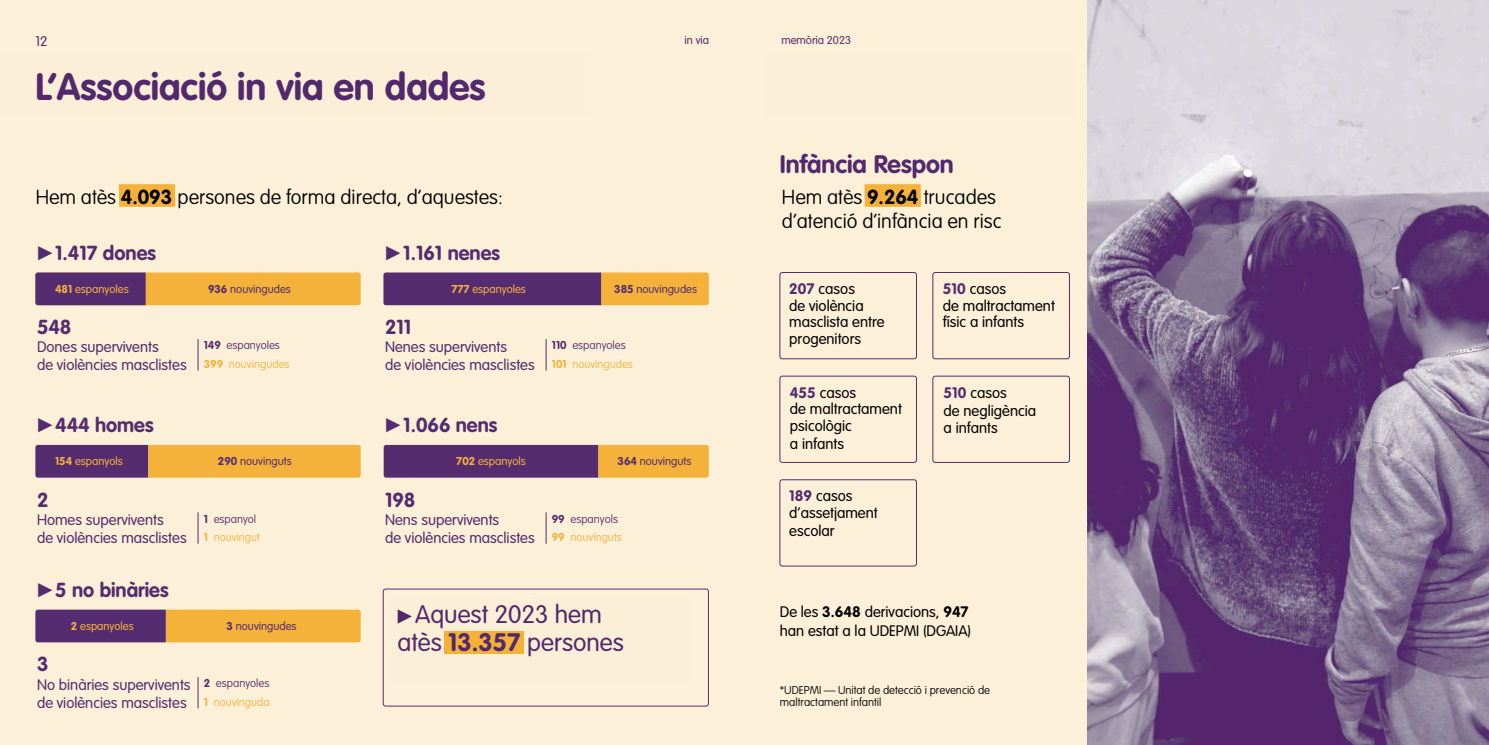
<style>
.page{position:relative;width:1489px;height:745px;background:#fff}
.page>*{position:absolute;margin:0;border:0;box-sizing:border-box;transform-origin:0 0}
.t1{font:700 40px "VAG Rounded Std";letter-spacing:.02em;color:#552c6f}
.t2{font:700 37.5px "VAG Rounded Std";color:#53296d}
.t3{font:100 25px/30px "VAG Rounded Std";color:#552c6f}
.t4{font:300 25px/27.5px "VAG Rounded Std";color:#53296d;text-align:center}
.t5{font:700 25px "VAG Rounded Std";color:#53296d}
.t6{font:100 20px/24px "VAG Rounded Std";color:#000}
.t7{font:700 20px "VAG Rounded Std";color:#552c6f}
.t8{font:300 15px/16.5px "VAG Rounded Std";color:#000}
.t9{font:300 15px/18px "VAG Rounded Std";color:#552c6f}
.t10{font:300 13.75px "VAG Rounded Std";color:#552c6f}
.t11{font:300 11.25px "VAG Rounded Std";color:#552c6f}
.t12{font:100 11.25px/18.8px "VAG Rounded Std";color:#f4b23b}
.t13{font:300 11.25px "VAG Rounded Std";color:#f4b23b}
.t14{font:100 11.25px/11.5px "VAG Rounded Std";color:#000}
.t15{font:100 11.25px/18.8px "VAG Rounded Std";color:#552c6f}
.s1{font-weight:700}
.s2{font-family:"Arial";font-weight:400}
.s3{font-weight:700;color:#552c6f}
.s4{color:#552c6f}
.s5{font-weight:700;color:#f4b23b}
.s6{color:#f4b23b}
</style>
<div class="page">
<div style="left:0;top:0;width:1087px;height:744px;background:#fdf0d8"></div>
<div style="left:119px;top:184px;width:56px;height:23px;background:#f4b23b"></div>
<div style="left:864px;top:184px;width:56px;height:23px;background:#f4b23b"></div>
<div style="left:35px;top:272px;width:326px;height:33px;background:#f4b23b;border-radius:3px"></div>
<div style="left:35px;top:272px;width:111px;height:33px;background:#552c6f"></div>
<hr style="left:198px;top:339px;width:1px;height:31px;background:#552c6f">
<hr style="left:198px;top:512px;width:1px;height:31px;background:#552c6f">
<hr style="left:198px;top:676px;width:1px;height:32px;background:#552c6f">
<svg style="left:35px;top:444px;width:326px;height:33px;background:#be8651"></svg>
<svg style="left:383px;top:272px;width:325px;height:33px;background:#8b5a5f"></svg>
<hr style="left:545px;top:339px;width:1px;height:31px;background:#552c6f">
<hr style="left:545px;top:512px;width:1px;height:31px;background:#552c6f">
<svg style="left:383px;top:444px;width:325px;height:33px;background:#8e5d61"></svg>
<svg style="left:35px;top:609px;width:326px;height:33px;background:#b57e52"></svg>
<div style="left:779px;top:272px;width:137px;height:87px;border:1px solid #552c6f;border-radius:3px"></div>
<div style="left:932px;top:272px;width:137px;height:87px;border:1px solid #552c6f;border-radius:3px"></div>
<div style="left:779px;top:375px;width:137px;height:87px;border:1px solid #552c6f;border-radius:3px"></div>
<div style="left:779px;top:479px;width:137px;height:87px;border:1px solid #552c6f;border-radius:3px"></div>
<div style="left:383px;top:588px;width:325px;height:118px;border:1px solid #552c6f;border-radius:3px"></div>
<div style="left:932px;top:375px;width:137px;height:87px;border:1px solid #552c6f;border-radius:3px"></div>
<div style="left:0;top:54px;width:591px;height:63px;background:#fcefd7"></div>
<div style="left:765px;top:54px;width:311px;height:63px;background:#fcefd7"></div>
<div style="left:390px;top:597px;width:303px;height:83px;background:#fcefd7;border-radius:3px"></div>
<svg style="left:397px;top:609px;width:15px;height:14px"></svg>
<div style="left:444px;top:630px;width:80px;height:23px;background:#f4b138"></div>
<img style="left:1087px;top:0;width:401px;height:744px">
<p class="t10" style="left:35px;top:33px;width:14px">12</p>
<p class="t11" style="left:684px;top:34px;width:26px">in via</p>
<p class="t11" style="left:781px;top:34px;width:71px">memòria 2023</p>
<h1 class="t1" style="left:36px;top:60px;width:519px">L’associació IN VIA en dades</h1>
<h2 class="t2" style="left:35px;top:71px;width:451px">L’Associació in via en dades</h2>
<h3 class="t5" style="left:779px;top:153px;width:175px">Infància Respon</h3>
<h3 class="t6" style="left:36px;top:185px;width:468px">Hem atès <span class="s1">4.093</span> persones de forma directa, d’aquestes:</h3>
<h3 class="t6" style="left:782px;top:185px;width:221px">Hem atès <span class="s1">9.264</span> trucades d’atenció d’infància en risc</h3>
<h3 class="t7" style="left:35px;top:241px;width:122px"><span class="s2">►</span>1.417 dones</h3>
<p class="t13" style="left:55px;top:282px;width:75px"><span class="s1">481</span> espanyoles</p>
<p class="t11" style="left:208px;top:282px;width:84px"><span class="s1">936</span> nouvingudes</p>
<h3 class="t7" style="left:37px;top:315px;width:36px">548</h3>
<p class="t9" style="left:37px;top:338px;width:151px">Dones supervivents<br>de violències masclistes</p>
<p class="t12" style="left:204px;top:336px;width:87px"><span class="s3">149</span> <span class="s4">espanyoles<br></span><span class="s1">399</span> nouvingudes</p>
<h3 class="t7" style="left:35px;top:413px;width:120px"><span class="s2">►</span>444 homes</h3>
<p class="t13" style="left:55px;top:454px;width:69px"><span class="s1">154</span> espanyols</p>
<p class="t11" style="left:208px;top:454px;width:79px"><span class="s1">936290</span>nouvingude</p>
<p class="t11" style="left:240px;top:454px;width:53px">nouvinguts</p>
<h3 class="t7" style="left:37px;top:487px;width:13px">2</h3>
<p class="t9" style="left:37px;top:510px;width:151px">Homes supervivents<br>de violències masclistes</p>
<h3 class="t7" style="left:35px;top:577px;width:135px"><span class="s2">►</span>5 no binàries</h3>
<p class="t12" style="left:204px;top:509px;width:58px"><span class="s3">1</span> <span class="s4">espanyol<br></span><span class="s1">1</span> nouvingut</p>
<p class="t13" style="left:71px;top:619px;width:65px"><span class="s1">2</span> espanyoles</p>
<p class="t11" style="left:208px;top:619px;width:84px"><span class="s1">9363</span>nouvingudes</p>
<p class="t11" style="left:236px;top:619px;width:62px">nouvingudes</p>
<h3 class="t7" style="left:37px;top:652px;width:13px">3</h3>
<p class="t9" style="left:37px;top:675px;width:155px">No binàries supervivents de violències masclistes</p>
<p class="t15" style="left:204px;top:674px;width:67px"><span class="s1">2</span> espanyoles<br><span class="s5">1</span> <span class="s6">nouvinguda</span></p>
<h3 class="t7" style="left:383px;top:241px;width:118px"><span class="s2">►</span>1.161 nenes</h3>
<p class="t13" style="left:451px;top:282px;width:76px"><span class="s1">777</span> espanyoles</p>
<p class="t11" style="left:614px;top:282px;width:84px"><span class="s1">385</span> nouvingudes</p>
<h3 class="t7" style="left:385px;top:315px;width:28px">211</h3>
<p class="t9" style="left:385px;top:338px;width:151px">Nenes supervivents<br>de violències masclistes</p>
<p class="t12" style="left:552px;top:336px;width:83px"><span class="s3">110</span> <span class="s4">espanyoles<br></span><span class="s1">101</span> nouvingudes</p>
<h3 class="t7" style="left:383px;top:413px;width:115px"><span class="s2">►</span>1.066 nens</h3>
<p class="t13" style="left:456px;top:454px;width:71px"><span class="s1">702</span> espanyols</p>
<p class="t11" style="left:617px;top:454px;width:75px"><span class="s1">364</span> nouvinguts</p>
<h3 class="t7" style="left:385px;top:487px;width:32px">198</h3>
<p class="t9" style="left:385px;top:510px;width:151px">Nens supervivents<br>de violències masclistes</p>
<p class="t12" style="left:552px;top:509px;width:71px"><span class="s3">99</span> <span class="s4">espanyols<br></span><span class="s1">99</span> nouvinguts</p>
<h3 class="t3" style="left:393px;top:594px;width:237px">Aquest 2023 hem atès<br><span class="s1">13.357</span> persones</h3>
<h3 class="t4" style="left:397px;top:602px;width:228px">Aquest 2023 hem atès <span class="s1">13.357</span> persones</h3>
<p class="t8" style="left:789px;top:281px;width:97px"><span class="s3">207</span> casos<br>de violència masclista entre progenitors</p>
<p class="t8" style="left:942px;top:281px;width:113px"><span class="s3">510</span> casos<br>de maltractament físic a infants</p>
<p class="t8" style="left:790px;top:384px;width:113px"><span class="s3">455</span> casos<br>de maltractament psicològic</p>
<p class="t8" style="left:790px;top:435px;width:56px">a infants</p>
<p class="t8" style="left:789px;top:486px;width:90px;line-height:17.8px"><span class="s3">189</span> casos d’assetjament escolar</p>
<p class="t8" style="left:943px;top:384px;width:94px;line-height:17.8px"><span class="s3">510</span> casos<br>de negligència a infants</p>
<p class="t8" style="left:779px;top:602px;width:193px;line-height:19px">De les <span class="s1">3.648</span> derivacions, <span class="s1">947 </span>han estat a la UDEPMI (DGAIA)</p>
<p class="t14" style="left:779px;top:684px;width:212px">*UDEPMI — Unitat de detecció i prevenció de maltractament infantil</p>
</div>
